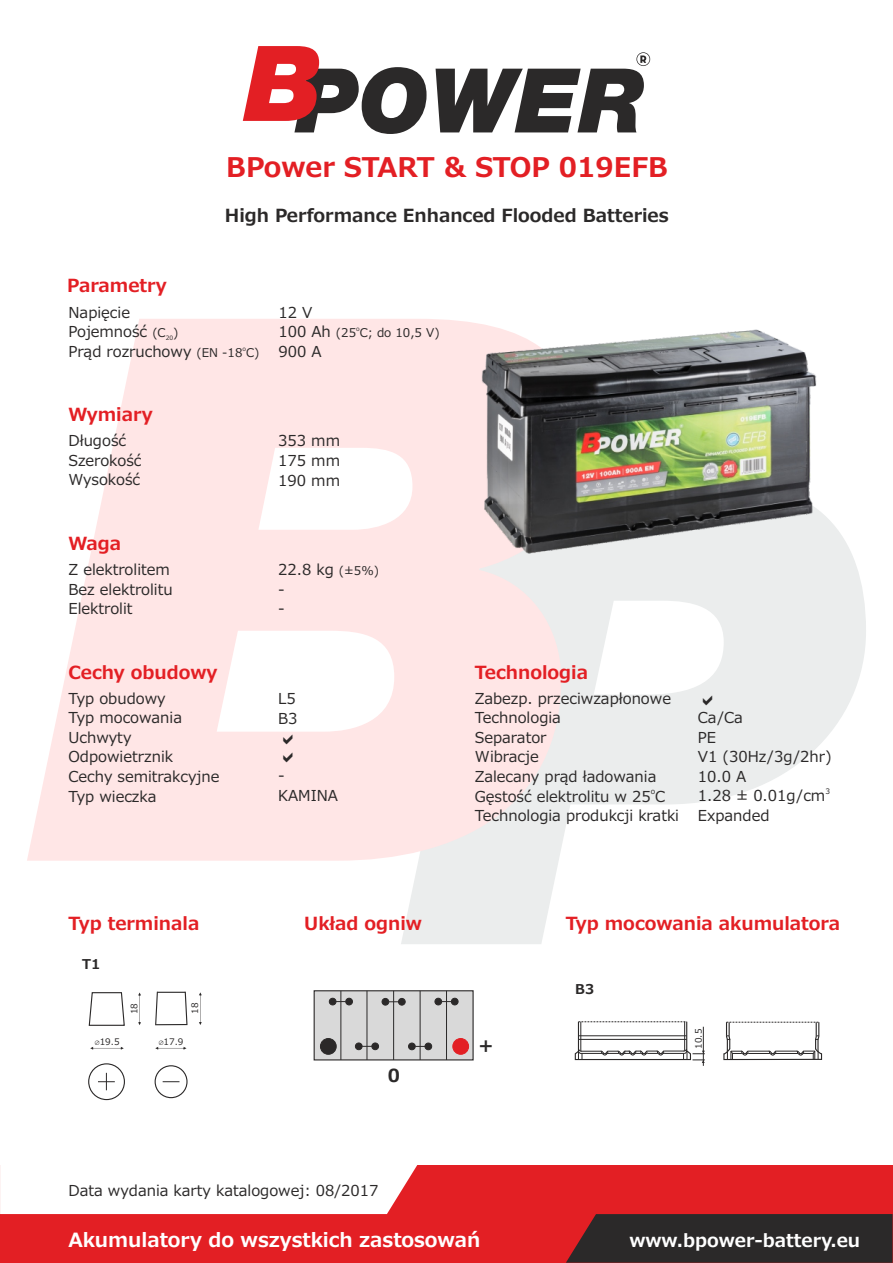
<style>
.page{position:relative;width:893px;height:1263px;background:#fff}
.page>*{position:absolute;margin:0;border:0;box-sizing:border-box;transform-origin:0 0}
.t1{font:700 27px "Meiryo";color:#e31f24}
.t2{font:700 19.5px "Meiryo";color:#fff}
.t3{font:700 18px "Meiryo";color:#e31f24}
.t4{font:700 18px "Meiryo";color:#2b2929}
.t5{font:700 18px "Meiryo";color:#fff}
.t6{font:15px/19.6px "Meiryo";color:#2b2929}
.t7{font:700 13.5px "Meiryo";color:#2b2929}
.t8{font:12px "Meiryo";color:#2b2929}
.t9{font:9px "Meiryo";color:#2b2929}
.t10{font:7.5px "Meiryo";color:#2b2929}
.t11{font:6px "Meiryo";color:#2b2929}
.s1{font-size:12px}
.s2{font-size:15px}
.s3{font-weight:700;font-size:6px}
</style>
<div class="page">
<svg style="left:401px;top:597px;width:465px;height:347px"></svg>
<svg style="left:27px;top:319px;width:552px;height:542px;fill:#ffe6e6"></svg>
<svg style="left:436px;top:52px;width:214px;height:80px"></svg>
<svg style="left:243px;top:46px;width:184px;height:88px"></svg>
<div style="left:0;top:1165px;width:892px;height:97px;background:#e31f24"></div>
<svg style="left:566px;top:1214px;width:326px;height:49px;background:#342828"></svg>
<div style="left:0;top:1165px;width:418px;height:49px;background:#fff"></div>
<svg style="left:723px;top:1022px;width:100px;height:38px"></svg>
<svg style="left:574px;top:1021px;width:131px;height:45px"></svg>
<svg style="left:313px;top:990px;width:161px;height:71px;background:#c1bdbd"></svg>
<svg style="left:88px;top:992px;width:37px;height:34px"></svg>
<svg style="left:90px;top:1047px;width:34px;height:3px"></svg>
<svg style="left:155px;top:1047px;width:31px;height:3px"></svg>
<svg style="left:199px;top:992px;width:3px;height:33px"></svg>
<svg style="left:138px;top:992px;width:3px;height:33px"></svg>
<div style="left:88px;top:1063px;width:37px;height:37px;border:1px solid #2b2929;border-radius:50%"></div>
<div style="left:155px;top:1065px;width:33px;height:33px;border:1px solid #2b2929;border-radius:50%"></div>
<svg style="left:163px;top:1081px;width:16px;height:1px"></svg>
<svg style="left:98px;top:1073px;width:17px;height:17px"></svg>
<svg style="left:155px;top:991px;width:33px;height:35px"></svg>
<img style="left:414px;top:319px;width:450px;height:278px">
<svg style="left:703px;top:695px;width:9px;height:10px"></svg>
<svg style="left:283px;top:734px;width:10px;height:10px"></svg>
<svg style="left:283px;top:753px;width:10px;height:10px"></svg>
<p class="t3" style="left:67px;top:277px;width:101px">Parametry</p>
<h1 class="t1" style="left:226px;top:153px;width:443px">BPower START &amp; STOP 019EFB</h1>
<p class="t4" style="left:225px;top:206px;width:445px">High Performance Enhanced Flooded Batteries</p>
<p class="t6" style="left:69px;top:302px;width:111px">Napięcie<br>Pojemność <span class="s1">(C</span><sub>20</sub><span class="s1">)</span></p>
<p class="t6" style="left:69px;top:341px;width:192px">Prąd rozruchowy <span class="s1">(EN -18 C)</span></p>
<p class="t11" style="left:242px;top:345px;width:5px">o</p>
<p class="t3" style="left:69px;top:405px;width:86px">Wymiary</p>
<p class="t6" style="left:278px;top:302px;width:35px">12 V</p>
<p class="t8" style="left:278px;top:327px;width:163px"><span class="s2">100 Ah</span> (25 C; do 10,5 V)</p>
<p class="t6" style="left:278px;top:341px;width:45px">900 A</p>
<p class="t11" style="left:356px;top:326px;width:5px">o</p>
<p class="t6" style="left:69px;top:431px;width:74px">Długość<br>Szerokość<br>Wysokość</p>
<p class="t6" style="left:278px;top:431px;width:63px;text-align:justify">353 mm 175 mm 190 mm</p>
<p class="t3" style="left:69px;top:534px;width:54px">Waga</p>
<p class="t6" style="left:69px;top:559px;width:106px">Z elektrolitem<br>Bez elektrolitu<br>Elektrolit</p>
<p class="t6" style="left:278px;top:560px;width:102px">22.8 kg <span class="s1">(±5%) </span>-<br>-</p>
<p class="t3" style="left:69px;top:663px;width:151px">Cechy obudowy</p>
<p class="t3" style="left:475px;top:663px;width:115px">Technologia</p>
<p class="t6" style="left:69px;top:688px;width:152px">Typ obudowy<br>Typ mocowania<br>Uchwyty<br>Odpowietrznik<br>Cechy semitrakcyjne<br>Typ wieczka</p>
<p class="t6" style="left:475px;top:688px;width:198px">Zabezp. przeciwzapłonowe<br>Technologia<br>Separator<br>Wibracje<br>Zalecany prąd ładowania</p>
<p class="t6" style="left:278px;top:688px;width:21px">L5<br>B3</p>
<p class="t6" style="left:278px;top:765px;width:61px;line-height:20.1px">-<br>KAMINA</p>
<p class="t6" style="left:475px;top:786px;width:206px">Gęstość elektrolitu w 25 C<br>Technologia produkcji kratki</p>
<p class="t10" style="left:651px;top:787px;width:6px">o</p>
<p class="t6" style="left:698px;top:708px;width:135px">Ca/Ca<br>PE<br>V1 (30Hz/3g/2hr)<br>10.0 A</p>
<p class="t10" style="left:825px;top:787px;width:6px">3</p>
<p class="t6" style="left:698px;top:786px;width:129px">1.28 ± 0.01g/cm<br>Expanded</p>
<p class="t3" style="left:69px;top:914px;width:132px">Typ terminala</p>
<p class="t3" style="left:304px;top:914px;width:119px">Układ ogniw</p>
<p class="t3" style="left:566px;top:914px;width:276px">Typ mocowania akumulatora</p>
<p class="t7" style="left:82px;top:957px;width:20px">T1</p>
<p class="t9" style="left:130px;top:1014px;width:13px;rotate:-90deg">18</p>
<p class="t9" style="left:190px;top:1014px;width:13px;rotate:-90deg">18</p>
<p class="t9" style="left:95px;top:1037px;width:26px"><span class="s3">∅</span>19.5</p>
<p class="t9" style="left:159px;top:1037px;width:26px"><span class="s3">∅</span>17.9</p>
<p class="t4" style="left:388px;top:1067px;width:14px">0</p>
<p class="t6" style="left:69px;top:1180px;width:312px">Data wydania karty katalogowej: 08/2017</p>
<p class="t7" style="left:575px;top:982px;width:21px">B3</p>
<p class="t4" style="left:479px;top:1036px;width:16px">+</p>
<p class="t9" style="left:694px;top:1049px;width:21px;rotate:-90deg">10.5</p>
<h2 class="t2" style="left:69px;top:1230px;width:413px">Akumulatory do wszystkich zastosowań</h2>
<p class="t5" style="left:629px;top:1231px;width:232px">www.bpower-battery.eu</p>
</div>
